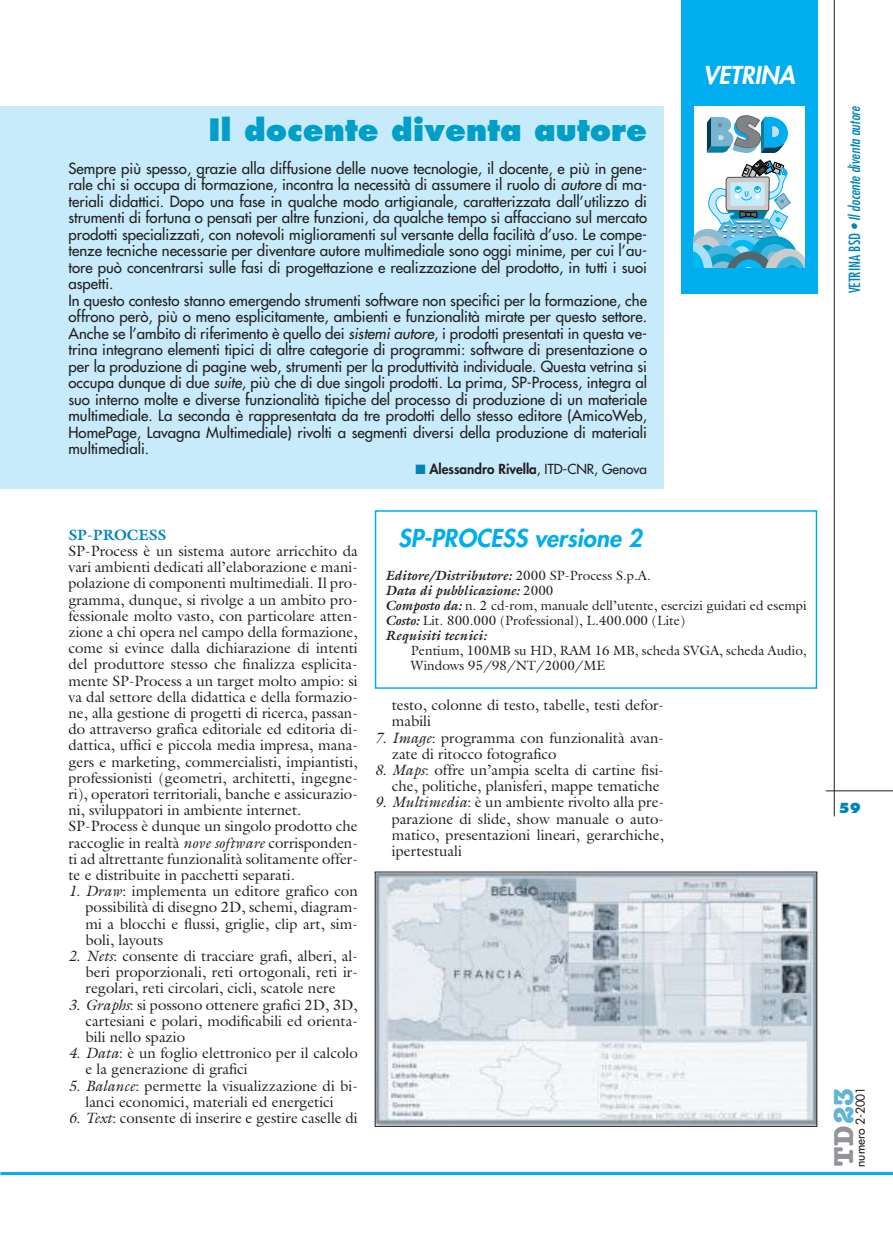
<style>
.page{position:relative;width:893px;height:1233px;background:#fff}
.page>*{position:absolute;margin:0;border:0;box-sizing:border-box;transform-origin:0 0}
.t1{font:800 30px "Futura";color:#009fc8}
.t2{font:700 27.45px "American Typewriter";color:#939497}
.t3{font:italic 800 24px "Futura";color:#00adef}
.t4{font:italic 800 24px "Futura";color:#fff}
.t5{font:15px/16.2px "Galliard";color:#231f1f}
.t6{font:15px/16.5px "Futura";color:#231f1f}
.t7{font:italic condensed 15px "Futura";color:#0084b6}
.t8{font:700 15px "Galliard";color:#0084b6}
.t9{font:13.5px/15px "Galliard";color:#231f1f}
.t10{font:800 13.5px "Futura";color:#231f1f}
.t11{font:800 13.5px "Futura";color:#0084b6}
.t12{font:12px "Futura";color:#231f1f}
.s1{font-style:italic}
.s2{color:#0084b6}
.s3{font-weight:400}
.s4{font-style:normal}
.s5{font-weight:700;font-style:italic}
.s6{color:#5fb4d7}
</style>
<div class="page">
<hr style="left:0;top:1172px;width:892px;height:3px;background:#00adef">
<hr style="left:825px;top:790px;width:67px;height:1px;background:#231f1f">
<hr style="left:833px;top:0;width:1px;height:816px;background:#231f1f">
<div style="left:681px;top:0;width:136px;height:293px;background:#00adef"></div>
<div style="left:0;top:106px;width:664px;height:383px;background:#c7ebfb"></div>
<div style="left:693px;top:106px;width:111px;height:162px;background:#fff"></div>
<svg style="left:693px;top:115px;width:111px;height:153px"></svg>
<div style="left:375px;top:510px;width:442px;height:179px;border:2px solid #00adef"></div>
<img style="left:377px;top:874px;width:438px;height:251px">
<div style="left:375px;top:872px;width:442px;height:255px;border:1px solid #231f1f"></div>
<h1 class="t1" style="left:208px;top:117px;width:440px">Il docente diventa autore</h1>
<p class="t6" style="left:68px;top:161px;width:580px">Sempre più spesso, grazie alla diffusione delle nuove tecnologie, il docente, e più in gene&shy;rale chi si occupa di formazione, incontra la necessità di assumere il ruolo di <span class="s1">autore</span> di ma&shy;teriali didattici. Dopo una fase in qualche modo artigianale, caratterizzata dall’utilizzo di strumenti di fortuna o pensati per altre funzioni, da qualche tempo si affacciano sul mercato prodotti specializzati, con notevoli miglioramenti sul versante della facilità d’uso. Le compe&shy;tenze tecniche necessarie per diventare autore multimediale sono oggi minime, per cui l’au&shy;tore può concentrarsi sulle fasi di progettazione e realizzazione del prodotto, in tutti i suoi aspetti.<br>In questo contesto stanno emergendo strumenti software non specifici per la formazione, che offrono però, più o meno esplicitamente, ambienti e funzionalità mirate per questo settore.<br>Anche se l’ambito di riferimento è quello dei <span class="s1">sistemi autore</span>, i prodotti presentati in questa ve&shy;trina integrano elementi tipici di altre categorie di programmi: software di presentazione o per la produzione di pagine web, strumenti per la produttività individuale. Questa vetrina si occupa dunque di due <span class="s1">suite</span>, più che di due singoli prodotti. La prima, SP-Process, integra al suo interno molte e diverse funzionalità tipiche del processo di produzione di un materiale multimediale. La seconda è rappresentata da tre prodotti dello stesso editore (AmicoWeb, HomePage, Lavagna Multimediale) rivolti a segmenti diversi della produzione di materiali multimediali.</p>
<p class="t10" style="left:415px;top:462px;width:233px"><span class="s2">■</span> Alessandro Rivella<span class="s3">, ITD-CNR, Genova</span></p>
<h3 class="t4" style="left:703px;top:64px;width:93px">VETRINA</h3>
<p class="t7" style="left:847px;top:293px;width:189px;rotate:-90deg"><span class="s4">VETRINA BSD</span> • Il docente diventa autore</p>
<p class="t8" style="left:68px;top:529px;width:99px">SP-PROCESS</p>
<p class="t5" style="left:68px;top:544px;width:291px">SP-Process è un sistema autore arricchito da vari ambienti dedicati all’elaborazione e mani&shy;polazione di componenti multimediali. Il pro&shy;gramma, dunque, si rivolge a un ambito pro&shy;fessionale molto vasto, con particolare atten&shy;zione a chi opera nel campo della formazione, come si evince dalla dichiarazione di intenti del produttore stesso che finalizza esplicita&shy;mente SP-Process a un target molto ampio: si va dal settore della didattica e della formazio&shy;ne, alla gestione di progetti di ricerca, passan&shy;do attraverso grafica editoriale ed editoria di&shy;dattica, uffici e piccola media impresa, mana&shy;gers e marketing, commercialisti, impiantisti, professionisti (geometri, architetti, ingegne&shy;ri), operatori territoriali, banche e assicurazio&shy;ni, sviluppatori in ambiente internet.<br>SP-Process è dunque un singolo prodotto che raccoglie in realtà <span class="s1">nove software</span> corrisponden&shy;ti ad altrettante funzionalità solitamente offer&shy;te e distribuite in pacchetti separati.</p>
<p class="t5" style="left:85px;top:885px;width:274px;text-align:justify;text-indent:-17px"><span class="s1">1. Draw</span>: implementa un editore grafico con possibilità di disegno 2D, schemi, diagram&shy;mi a blocchi e flussi, griglie, clip art, sim&shy;boli, layouts</p>
<p class="t5" style="left:85px;top:949px;width:274px;text-align:justify;text-indent:-17px"><span class="s1">2. Nets</span>: consente di tracciare grafi, alberi, al&shy;beri proporzionali, reti ortogonali, reti ir&shy;regolari, reti circolari, cicli, scatole nere</p>
<p class="t5" style="left:85px;top:998px;width:274px;text-align:justify;text-indent:-17px"><span class="s1">3. Graphs</span>: si possono ottenere grafici 2D, 3D, cartesiani e polari, modificabili ed orienta&shy;bili nello spazio</p>
<p class="t5" style="left:85px;top:1047px;width:274px;text-indent:-17px"><span class="s1">4. Data</span>: è un foglio elettronico per il calcolo e la generazione di grafici</p>
<p class="t5" style="left:68px;top:1079px;width:291px;text-align:center"><span class="s1">5. Balance</span>: permette la visualizzazione di bi&shy;lanci economici, materiali ed energetici</p>
<p class="t5" style="left:68px;top:1111px;width:291px"><span class="s1">6. Text</span>: consente di inserire e gestire caselle di</p>
<h3 class="t3" style="left:398px;top:526px;width:245px">SP-PROCESS versione 2</h3>
<p class="t9" style="left:385px;top:569px;width:423px"><span class="s5">Editore/Distributore:</span> 2000 SP-Process S.p.A.<br><span class="s5">Data di pubblicazione:</span> 2000<br><span class="s5">Composto da:</span> n. 2 cd-rom, manuale dell’utente, esercizi guidati ed esempi <span class="s5">Costo:</span> Lit. 800.000 (Professional), L.400.000 (Lite)<br><span class="s5">Requisiti tecnici:</span></p>
<p class="t9" style="left:411px;top:644px;width:397px">Pentium, 100MB su HD, RAM 16 MB, scheda SVGA, scheda Audio,<br>Windows 95/98/NT/2000/ME</p>
<p class="t5" style="left:392px;top:698px;width:274px">testo, colonne di testo, tabelle, testi defor&shy;mabili</p>
<p class="t5" style="left:392px;top:731px;width:274px;text-indent:-17px"><span class="s1">7. Image</span>: programma con funzionalità avan&shy;zate di ritocco fotografico</p>
<p class="t5" style="left:375px;top:763px;width:291px;text-align:right"><span class="s1">8. Maps</span>: offre un’ampia scelta di cartine fisi&shy;che, politiche, planisferi, mappe tematiche</p>
<p class="t5" style="left:392px;top:796px;width:274px;text-align:justify;text-indent:-17px"><span class="s1">9. Multimedia</span>: è un ambiente rivolto alla pre&shy;parazione di slide, show manuale o auto&shy;matico, presentazioni lineari, gerarchiche, ipertestuali</p>
<p class="t11" style="left:838px;top:802px;width:24px">59</p>
<h2 class="t2" style="left:834px;top:1166px;width:79px;rotate:-90deg">TD<span class="s6">23</span></h2>
<p class="t12" style="left:854px;top:1167px;width:82px;rotate:-90deg">numero 2-2001</p>
</div>
